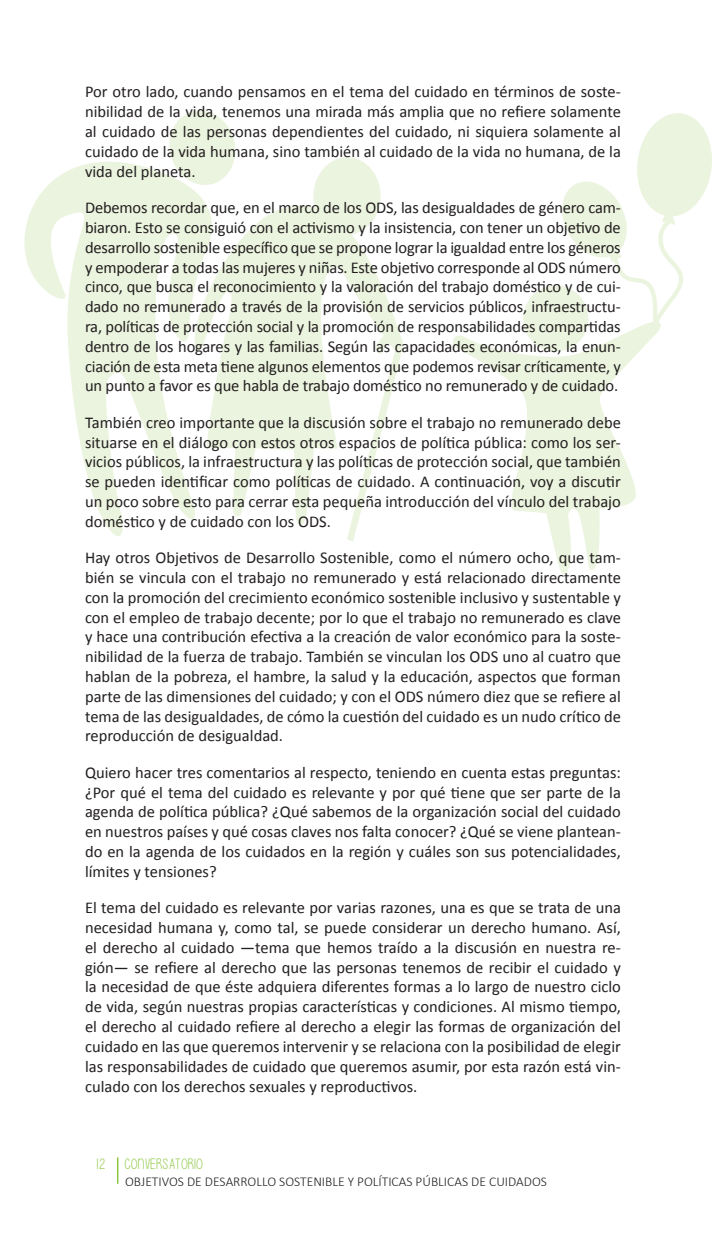
<style>
.page{position:relative;width:723px;height:1234px;background:#fff}
.page>*{position:absolute;margin:0;border:0;box-sizing:border-box;transform-origin:0 0}
.cuerpo{font:16.5px/19.8px "Calibri";color:#231f20;text-align:justify}
.t1{font:15px "Please write me a song";color:#8bc63e}
.t2{font:300 13.5px "Calibri";color:#231f20}
</style>
<div class="page">
<svg style="left:117px;top:1157px;width:1px;height:26px"></svg>
<svg style="left:175px;top:110px;width:61px;height:71px"></svg>
<div style="left:313px;top:157px;width:68px;height:78px;background:#ebf4de;border-radius:50%"></div>
<svg style="left:219px;top:190px;width:185px;height:335px;fill:#ebf4de"></svg>
<svg style="left:347px;top:331px;width:56px;height:210px"></svg>
<svg style="left:24px;top:125px;width:195px;height:411px"></svg>
<svg style="left:453px;top:335px;width:183px;height:240px"></svg>
<svg style="left:519px;top:113px;width:193px;height:242px"></svg>
<p class="cuerpo" style="left:85px;top:82px;width:537px">Por otro lado, cuando pensamos en el tema del cuidado en términos de soste&shy;nibilidad de la vida, tenemos una mirada más amplia que no refiere solamente al cuidado de las personas dependientes del cuidado, ni siquiera solamente al cuidado de la vida humana, sino también al cuidado de la vida no humana, de la vida del planeta.</p>
<p class="cuerpo" style="left:85px;top:198px;width:537px">Debemos recordar que, en el marco de los ODS, las desigualdades de género cam&shy;biaron. Esto se consiguió con el activismo y la insistencia, con tener un objetivo de desarrollo sostenible específico que se propone lograr la igualdad entre los géneros y empoderar a todas las mujeres y niñas. Este objetivo corresponde al ODS número cinco, que busca el reconocimiento y la valoración del trabajo doméstico y de cui&shy;dado no remunerado a través de la provisión de servicios públicos, infraestructu&shy;ra, políticas de protección social y la promoción de responsabilidades compartidas dentro de los hogares y las familias. Según las capacidades económicas, la enun&shy;ciación de esta meta tiene algunos elementos que podemos revisar críticamente, y un punto a favor es que habla de trabajo doméstico no remunerado y de cuidado.</p>
<p class="cuerpo" style="left:85px;top:412px;width:537px">También creo importante que la discusión sobre el trabajo no remunerado debe situarse en el diálogo con estos otros espacios de política pública: como los ser&shy;vicios públicos, la infraestructura y las políticas de protección social, que también se pueden identificar como políticas de cuidado. A continuación, voy a discutir un poco sobre esto para cerrar esta pequeña introducción del vínculo del trabajo doméstico y de cuidado con los ODS.</p>
<p class="cuerpo" style="left:85px;top:547px;width:537px">Hay otros Objetivos de Desarrollo Sostenible, como el número ocho, que tam&shy;bién se vincula con el trabajo no remunerado y está relacionado directamente con la promoción del crecimiento económico sostenible inclusivo y sustentable y con el empleo de trabajo decente; por lo que el trabajo no remunerado es clave y hace una contribución efectiva a la creación de valor económico para la soste&shy;nibilidad de la fuerza de trabajo. También se vinculan los ODS uno al cuatro que hablan de la pobreza, el hambre, la salud y la educación, aspectos que forman parte de las dimensiones del cuidado; y con el ODS número diez que se refiere al tema de las desigualdades, de cómo la cuestión del cuidado es un nudo crítico de reproducción de desigualdad.</p>
<p class="cuerpo" style="left:85px;top:762px;width:537px">Quiero hacer tres comentarios al respecto, teniendo en cuenta estas preguntas: ¿Por qué el tema del cuidado es relevante y por qué tiene que ser parte de la agenda de política pública? ¿Qué sabemos de la organización social del cuidado en nuestros países y qué cosas claves nos falta conocer? ¿Qué se viene plantean&shy;do en la agenda de los cuidados en la región y cuáles son sus potencialidades, límites y tensiones?</p>
<p class="cuerpo" style="left:85px;top:897px;width:537px">El tema del cuidado es relevante por varias razones, una es que se trata de una necesidad humana y, como tal, se puede considerar un derecho humano. Así, el derecho al cuidado —tema que hemos traído a la discusión en nuestra re&shy;gión— se refiere al derecho que las personas tenemos de recibir el cuidado y la necesidad de que éste adquiera diferentes formas a lo largo de nuestro ciclo de vida, según nuestras propias características y condiciones. Al mismo tiempo, el derecho al cuidado refiere al derecho a elegir las formas de organización del cuidado en las que queremos intervenir y se relaciona con la posibilidad de elegir las responsabilidades de cuidado que queremos asumir, por esta razón está vin&shy;culado con los derechos sexuales y reproductivos.</p>
<p class="t1" style="left:95px;top:1156px;width:12px">12</p>
<p class="t1" style="left:125px;top:1156px;width:80px">CONVERSATORIO</p>
<p class="t2" style="left:125px;top:1172px;width:423px">OBJETIVOS DE DESARROLLO SOSTENIBLE Y POLÍTICAS PÚBLICAS DE CUIDADOS</p>
</div>
